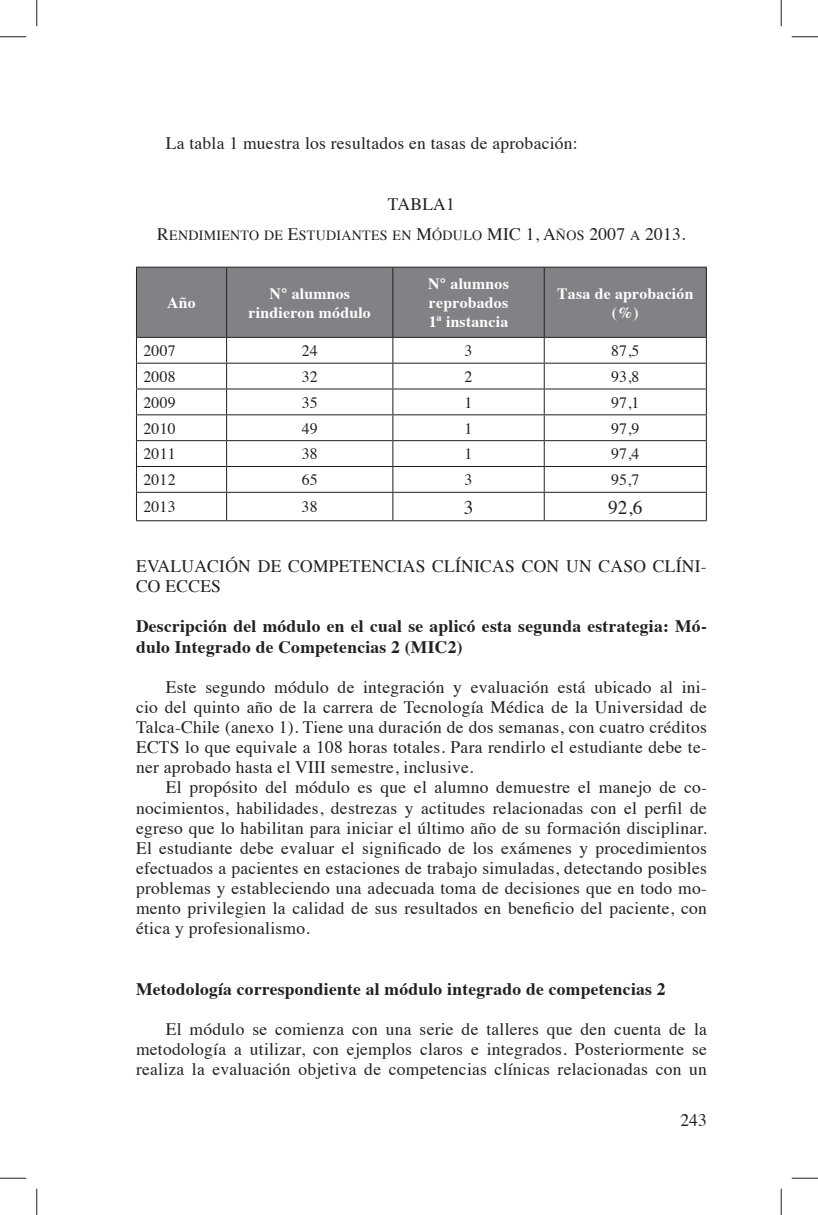
<style>
.page{position:relative;width:818px;height:1215px;background:#fff}
.page>*{position:absolute;margin:0;border:0;box-sizing:border-box;transform-origin:0 0}
.t1{font:19.25px "Times";color:#231f20}
.t2{font:17.5px/20.1px "Times";letter-spacing:.015em;color:#231f20;text-align:justify}
.t3{font:700 17.5px/20.1px "Times";letter-spacing:.015em;color:#231f20}
.t4{font:700 15.75px/19.2px "Times";letter-spacing:.015em;color:#fff;text-align:center}
.t5{font:15.75px "Times";letter-spacing:.015em;color:#231f20}
.t6{font:14px "Times";letter-spacing:.02em;color:#231f20}
.s1{font-size:17.5px}
</style>
<div class="page">
<div style="left:137px;top:268px;width:569px;height:69px;background:#808285"></div>
<hr style="left:136px;top:267px;width:90px;height:1px;background:#231f20">
<hr style="left:136px;top:267px;width:1px;height:70px;background:#231f20">
<hr style="left:226px;top:267px;width:167px;height:1px;background:#231f20">
<hr style="left:226px;top:267px;width:1px;height:70px;background:#231f20">
<hr style="left:393px;top:267px;width:151px;height:1px;background:#231f20">
<hr style="left:392px;top:267px;width:1px;height:70px;background:#231f20">
<hr style="left:544px;top:267px;width:162px;height:1px;background:#231f20">
<hr style="left:544px;top:267px;width:1px;height:70px;background:#231f20">
<hr style="left:706px;top:267px;width:1px;height:70px;background:#231f20">
<hr style="left:136px;top:337px;width:90px;height:1px;background:#231f20">
<hr style="left:226px;top:337px;width:167px;height:1px;background:#231f20">
<hr style="left:393px;top:337px;width:151px;height:1px;background:#231f20">
<hr style="left:544px;top:337px;width:162px;height:1px;background:#231f20">
<hr style="left:136px;top:363px;width:90px;height:1px;background:#231f20">
<hr style="left:226px;top:363px;width:167px;height:1px;background:#231f20">
<hr style="left:393px;top:363px;width:151px;height:1px;background:#231f20">
<hr style="left:544px;top:363px;width:162px;height:1px;background:#231f20">
<hr style="left:136px;top:388px;width:90px;height:1px;background:#231f20">
<hr style="left:226px;top:388px;width:167px;height:1px;background:#231f20">
<hr style="left:393px;top:388px;width:151px;height:1px;background:#231f20">
<hr style="left:544px;top:388px;width:162px;height:1px;background:#231f20">
<hr style="left:136px;top:414px;width:90px;height:1px;background:#231f20">
<hr style="left:226px;top:414px;width:167px;height:1px;background:#231f20">
<hr style="left:393px;top:414px;width:151px;height:1px;background:#231f20">
<hr style="left:544px;top:414px;width:162px;height:1px;background:#231f20">
<hr style="left:136px;top:440px;width:90px;height:1px;background:#231f20">
<hr style="left:226px;top:440px;width:167px;height:1px;background:#231f20">
<hr style="left:393px;top:440px;width:151px;height:1px;background:#231f20">
<hr style="left:544px;top:440px;width:162px;height:1px;background:#231f20">
<hr style="left:136px;top:466px;width:90px;height:1px;background:#231f20">
<hr style="left:226px;top:466px;width:167px;height:1px;background:#231f20">
<hr style="left:393px;top:466px;width:151px;height:1px;background:#231f20">
<hr style="left:544px;top:466px;width:162px;height:1px;background:#231f20">
<hr style="left:136px;top:492px;width:90px;height:1px;background:#231f20">
<svg style="left:136px;top:338px;width:1px;height:182px"></svg>
<hr style="left:226px;top:492px;width:167px;height:1px;background:#231f20">
<svg style="left:226px;top:338px;width:1px;height:182px"></svg>
<hr style="left:393px;top:492px;width:151px;height:1px;background:#231f20">
<svg style="left:392px;top:338px;width:1px;height:182px"></svg>
<hr style="left:544px;top:492px;width:162px;height:1px;background:#231f20">
<svg style="left:544px;top:338px;width:1px;height:182px"></svg>
<svg style="left:706px;top:338px;width:1px;height:182px"></svg>
<hr style="left:136px;top:520px;width:570px;height:1px;background:#231f20">
<svg style="left:0;top:36px;width:26px;height:1px"></svg>
<svg style="left:791px;top:36px;width:27px;height:1px"></svg>
<svg style="left:0;top:1177px;width:26px;height:1px"></svg>
<svg style="left:791px;top:1177px;width:27px;height:1px"></svg>
<svg style="left:36px;top:0;width:1px;height:26px"></svg>
<svg style="left:36px;top:1188px;width:1px;height:26px"></svg>
<svg style="left:781px;top:0;width:1px;height:26px"></svg>
<svg style="left:781px;top:1188px;width:1px;height:26px"></svg>
<p class="t2" style="left:166px;top:135px;width:413px">La tabla 1 muestra los resultados en tasas de aprobación:</p>
<p class="t2" style="left:388px;top:195px;width:68px">TABLA1</p>
<p class="t6" style="left:157px;top:229px;width:530px"><span class="s1">R</span>ENDIMIENTO DE <span class="s1">E</span>STUDIANTES EN <span class="s1">M</span>ÓDULO <span class="s1">MIC 1, A</span>ÑOS <span class="s1">2007</span> A <span class="s1">2013.</span></p>
<p class="t4" style="left:167px;top:294px;width:30px">Año</p>
<p class="t4" style="left:249px;top:285px;width:124px">N° alumnos rindieron módulo</p>
<p class="t4" style="left:428px;top:275px;width:82px;text-align:justify">N° alumnos reprobados 1ª instancia</p>
<p class="t4" style="left:557px;top:285px;width:138px">Tasa de aprobación (%)</p>
<p class="t5" style="left:143px;top:344px;width:34px">2007</p>
<p class="t5" style="left:302px;top:344px;width:17px">24</p>
<p class="t5" style="left:464px;top:344px;width:9px">3</p>
<p class="t5" style="left:611px;top:344px;width:30px">87,5</p>
<p class="t5" style="left:143px;top:370px;width:34px">2008</p>
<p class="t5" style="left:302px;top:370px;width:17px">32</p>
<p class="t5" style="left:464px;top:370px;width:9px">2</p>
<p class="t5" style="left:611px;top:370px;width:30px">93,8</p>
<p class="t5" style="left:143px;top:396px;width:34px">2009</p>
<p class="t5" style="left:302px;top:396px;width:17px">35</p>
<p class="t5" style="left:464px;top:396px;width:9px">1</p>
<p class="t5" style="left:611px;top:396px;width:30px">97,1</p>
<p class="t5" style="left:143px;top:422px;width:34px">2010</p>
<p class="t5" style="left:302px;top:422px;width:17px">49</p>
<p class="t5" style="left:464px;top:422px;width:9px">1</p>
<p class="t5" style="left:611px;top:422px;width:30px">97,9</p>
<p class="t5" style="left:143px;top:447px;width:34px">2011</p>
<p class="t5" style="left:302px;top:447px;width:17px">38</p>
<p class="t5" style="left:464px;top:447px;width:9px">1</p>
<p class="t5" style="left:611px;top:447px;width:30px">97,4</p>
<p class="t5" style="left:143px;top:473px;width:34px">2012</p>
<p class="t5" style="left:302px;top:473px;width:17px">65</p>
<p class="t5" style="left:464px;top:473px;width:9px">3</p>
<p class="t5" style="left:611px;top:473px;width:30px">95,7</p>
<p class="t5" style="left:143px;top:500px;width:34px">2013</p>
<p class="t5" style="left:302px;top:500px;width:17px">38</p>
<p class="t1" style="left:464px;top:499px;width:11px">3</p>
<p class="t1" style="left:608px;top:499px;width:36px">92,6</p>
<p class="t2" style="left:136px;top:557px;width:572px">EVALUACIÓN DE COMPETENCIAS CLÍNICAS CON UN CASO CLÍNI-<br>CO ECCES</p>
<p class="t3" style="left:136px;top:618px;width:572px">Descripción del módulo en el cual se aplicó esta segunda estrategia: Mó&shy;dulo Integrado de Competencias 2 (MIC2)</p>
<p class="t2" style="left:136px;top:678px;width:572px;text-indent:30px">Este segundo módulo de integración y evaluación está ubicado al ini&shy;cio del quinto año de la carrera de Tecnología Médica de la Universidad de Talca-Chile (anexo 1). Tiene una duración de dos semanas, con cuatro créditos ECTS lo que equivale a 108 horas totales. Para rendirlo el estudiante debe te&shy;ner aprobado hasta el VIII semestre, inclusive.</p>
<p class="t2" style="left:136px;top:779px;width:572px;text-indent:30px">El propósito del módulo es que el alumno demuestre el manejo de co&shy;nocimientos, habilidades, destrezas y actitudes relacionadas con el perfil de egreso que lo habilitan para iniciar el último año de su formación disciplinar.<br>El estudiante debe evaluar el significado de los exámenes y procedimientos efectuados a pacientes en estaciones de trabajo simuladas, detectando posibles problemas y estableciendo una adecuada toma de decisiones que en todo mo&shy;mento privilegien la calidad de sus resultados en beneficio del paciente, con ética y profesionalismo.</p>
<p class="t3" style="left:136px;top:980px;width:531px">Metodología correspondiente al módulo integrado de competencias 2</p>
<p class="t2" style="left:136px;top:1020px;width:572px;text-indent:30px">El módulo se comienza con una serie de talleres que den cuenta de la metodología a utilizar, con ejemplos claros e integrados. Posteriormente se realiza la evaluación objetiva de competencias clínicas relacionadas con un</p>
<p class="t2" style="left:680px;top:1111px;width:28px">243</p>
</div>
